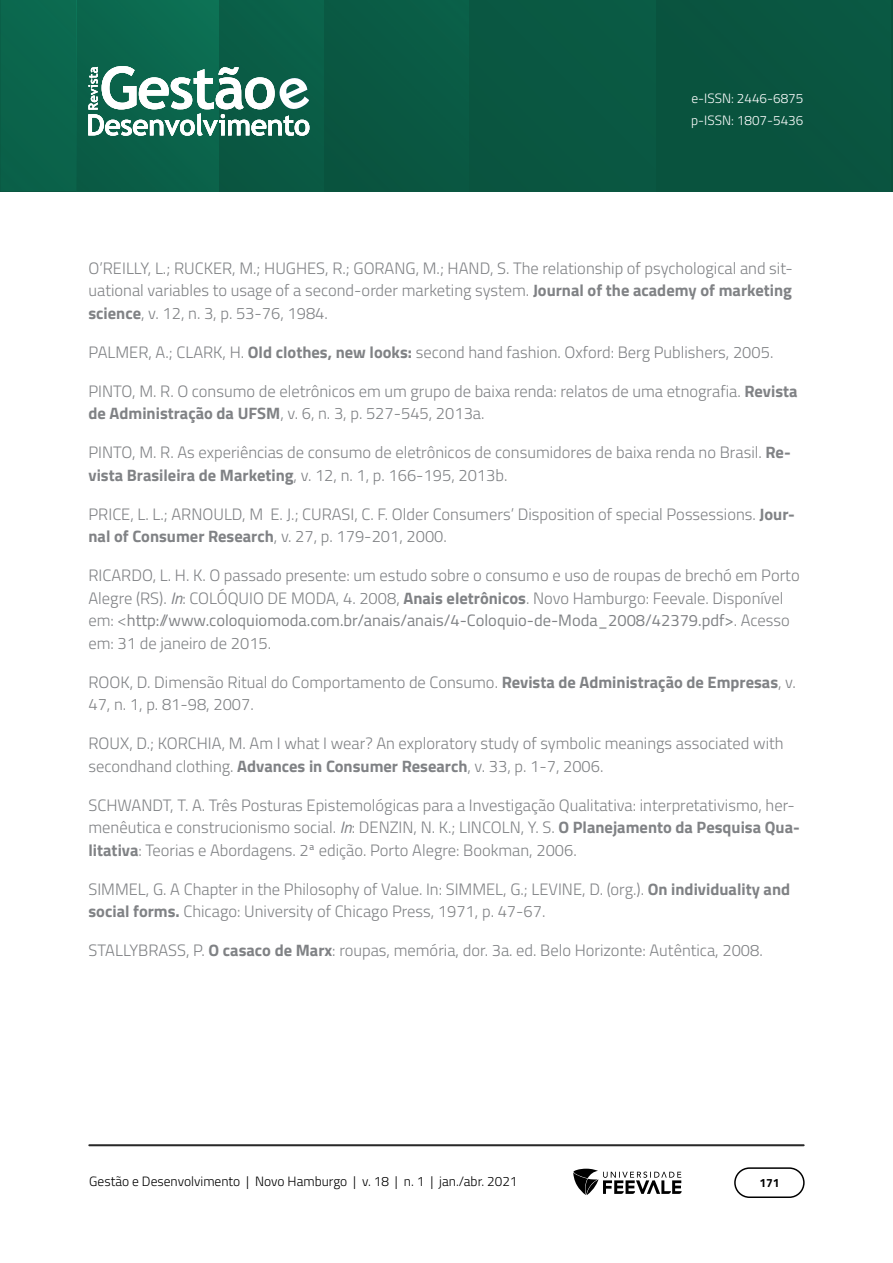
<style>
.page{position:relative;width:893px;height:1263px;background:#fff}
.page>*{position:absolute;margin:0;border:0;box-sizing:border-box;transform-origin:0 0}
.Referências{font:300 16.5px/22.5px "Titillium Web";color:#808285}
.t1{font:300 13.5px "Titillium Web";color:#000}
.t2{font:300 13.5px/22.5px "Titillium Web";color:#fff}
.t3{font:700 12px "Titillium Web";color:#000}
.s1{font-weight:700}
.s2{font-weight:400;font-style:italic}
.s3{font-weight:400}
</style>
<div class="page">
<hr style="left:890px;top:0;width:3px;height:191px;background:#0a4f3b">
<img style="left:0;top:0;width:890px;height:191px">
<hr style="left:219px;top:0;width:1px;height:191px;background:#0a5a45">
<img style="left:76px;top:0;width:1px;height:191px">
<hr style="left:657px;top:0;width:1px;height:191px;background:#09533e">
<hr style="left:89px;top:1144px;width:715px;height:2px;background:#282828">
<div style="left:734px;top:1167px;width:71px;height:31px;border:2px solid #000;border-radius:15px"></div>
<svg style="left:573px;top:1169px;width:109px;height:26px"></svg>
<svg style="left:88px;top:66px;width:221px;height:70px"></svg>
<p class="t2" style="left:691px;top:86px;width:114px">e-ISSN: 2446-6875 p-ISSN: 1807-5436</p>
<p class="Referências" style="left:88px;top:256px;width:706px;text-align:justify">O’REILLY, L.; RUCKER, M.; HUGHES, R.; GORANG, M.; HAND, S. The relationship of psychological and sit&shy;uational variables to usage of a second-order marketing system. <span class="s1">Journal of the academy of marketing science</span>, v. 12, n. 3, p. 53-76, 1984.</p>
<p class="Referências" style="left:88px;top:340px;width:686px">PALMER, A.; CLARK, H. <span class="s1">Old clothes, new looks:</span> second hand fashion. Oxford: Berg Publishers, 2005.</p>
<p class="Referências" style="left:88px;top:379px;width:711px">PINTO, M. R. O consumo de eletrônicos em um grupo de baixa renda: relatos de uma etnografia. <span class="s1">Revista de Administração da UFSM</span>, v. 6, n. 3, p. 527-545, 2013a.</p>
<p class="Referências" style="left:88px;top:440px;width:704px">PINTO, M. R. As experiências de consumo de eletrônicos de consumidores de baixa renda no Brasil. <span class="s1">Re&shy;vista Brasileira de Marketing</span>, v. 12, n. 1, p. 166-195, 2013b.</p>
<p class="Referências" style="left:88px;top:502px;width:708px">PRICE, L. L.; ARNOULD, M E. J.; CURASI, C. F. Older Consumers’ Disposition of special Possessions. <span class="s1">Jour&shy;nal of Consumer Research</span>, v. 27, p. 179-201, 2000.</p>
<p class="Referências" style="left:88px;top:563px;width:713px">RICARDO, L. H. K. O passado presente: um estudo sobre o consumo e uso de roupas de brechó em Porto Alegre (RS). <span class="s2">In</span>: COLÓQUIO DE MODA, 4. 2008, <span class="s1">Anais eletrônicos</span>. Novo Hamburgo: Feevale. Disponível em: &lt;<span class="s3">http://www.coloquiomoda.com.br/anais/anais/4-Coloquio-de-Moda_2008/42379.pdf&gt;</span>. Acesso em: 31 de janeiro de 2015.</p>
<p class="Referências" style="left:88px;top:670px;width:709px">ROOK, D. Dimensão Ritual do Comportamento de Consumo. <span class="s1">Revista de Administração de Empresas</span>, v.<br>47, n. 1, p. 81-98, 2007.</p>
<p class="Referências" style="left:88px;top:731px;width:697px">ROUX, D.; KORCHIA, M. Am I what I wear? An exploratory study of symbolic meanings associated with secondhand clothing. <span class="s1">Advances in Consumer Research</span>, v. 33, p. 1-7, 2006.</p>
<p class="Referências" style="left:88px;top:793px;width:713px">SCHWANDT, T. A. Três Posturas Epistemológicas para a Investigação Qualitativa: interpretativismo, her&shy;menêutica e construcionismo social. <span class="s2">In</span>: DENZIN, N. K.; LINCOLN, Y. S. <span class="s1">O Planejamento da Pesquisa Qua&shy;litativa</span>: Teorias e Abordagens. 2ª edição. Porto Alegre: Bookman, 2006.</p>
<p class="Referências" style="left:88px;top:877px;width:703px">SIMMEL, G. A Chapter in the Philosophy of Value. In: SIMMEL, G.; LEVINE, D. (org.). <span class="s1">On individuality and social forms.</span> Chicago: University of Chicago Press, 1971, p. 47-67.</p>
<p class="Referências" style="left:88px;top:938px;width:676px">STALLYBRASS, P. <span class="s1">O casaco de Marx</span>: roupas, memória, dor. 3a. ed. Belo Horizonte: Autêntica, 2008.</p>
<p class="t1" style="left:89px;top:1171px;width:430px">Gestão e Desenvolvimento | Novo Hamburgo | v. 18 | n. 1 | jan./abr. 2021</p>
<p class="t3" style="left:759px;top:1174px;width:22px">171</p>
</div>
